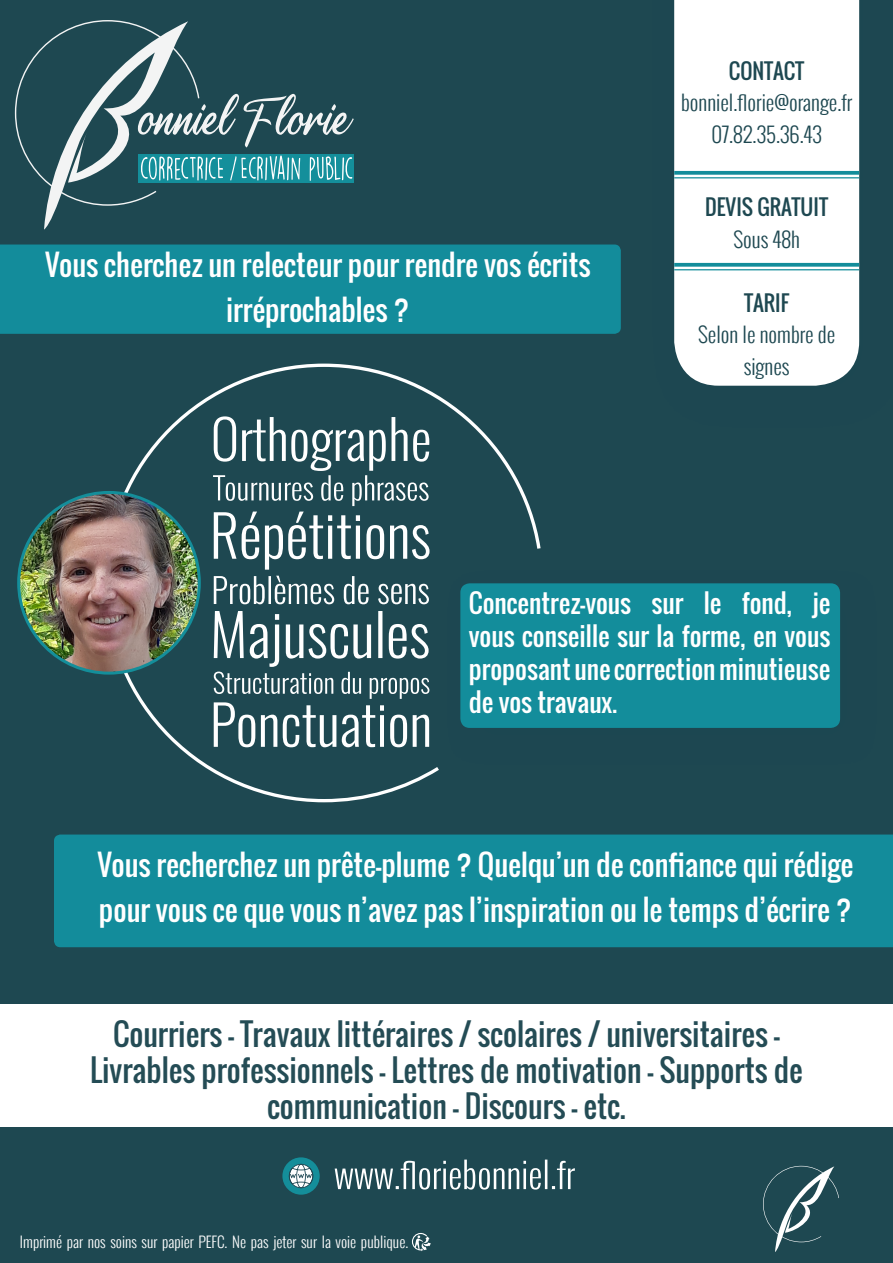
<style>
.page{position:relative;width:893px;height:1263px;background:#1e4851}
.page>*{position:absolute;margin:0;border:0;box-sizing:border-box;transform-origin:0 0}
.t1{font:30px/36px "Oswald";color:#244c55;text-align:center}
.t2{font:28.5px/45px "Oswald";color:#fff;text-align:center}
.t3{font:25.5px/33px "Oswald";color:#fff;text-align:justify}
.t4{font:300 21px/31.5px "Oswald";color:#1e4851;text-align:center}
.t5{font:21px "Oswald";color:#1e4851}
.t6{font:300 15px "Oswald";color:#fff}
</style>
<div class="page">
<div style="left:674px;top:0;width:185px;height:386px;background:#fff"></div>
<div style="left:0;top:244px;width:621px;height:90px;background:#138c9b"></div>
<div style="left:54px;top:834px;width:839px;height:113px;background:#138c9b"></div>
<svg style="left:412px;top:1233px;width:19px;height:18px"></svg>
<div style="left:460px;top:583px;width:380px;height:145px;background:#138d9b;border-radius:9px"></div>
<div style="left:0;top:1005px;width:893px;height:122px;background:#fff"></div>
<svg style="left:763px;top:1166px;width:76px;height:86px"></svg>
<svg style="left:15px;top:20px;width:339px;height:210px"></svg>
<svg style="left:119px;top:364px;width:422px;height:438px"></svg>
<img style="left:20px;top:492px;width:178px;height:181px">
<svg style="left:674px;top:171px;width:185px;height:4px"></svg>
<hr style="left:674px;top:177px;width:185px;height:1px;background:#138d9b">
<svg style="left:674px;top:263px;width:185px;height:4px"></svg>
<hr style="left:674px;top:269px;width:185px;height:1px;background:#138d9b">
<div style="left:282px;top:1157px;width:38px;height:38px;background:#148e9a;border-radius:50%"></div>
<svg style="left:289px;top:1164px;width:24px;height:24px"></svg>
<svg style="left:335px;top:1159px;width:240px;height:30px"></svg>
<p class="t5" style="left:729px;top:55px;width:77px">CONTACT</p>
<p class="t4" style="left:681px;top:87px;width:173px">bonniel.florie@orange.fr</p>
<p class="t4" style="left:711px;top:118px;width:112px">07.82.35.36.43</p>
<p class="t2" style="left:45px;top:243px;width:547px">Vous cherchez un relecteur pour rendre vos écrits irréprochables ?</p>
<p class="t5" style="left:705px;top:191px;width:125px">DEVIS GRATUIT</p>
<p class="t4" style="left:733px;top:223px;width:68px">Sous 48h</p>
<p class="t5" style="left:744px;top:287px;width:47px">TARIF</p>
<p class="t4" style="left:698px;top:319px;width:138px">Selon le nombre de signes</p>
<p class="t3" style="left:469px;top:586px;width:363px">Concentrez-vous sur le fond, je vous conseille sur la forme, en vous proposant une correction minutieuse de vos travaux.</p>
<p class="t2" style="left:97px;top:842px;width:757px;text-align:left">Vous recherchez un prête-plume ? Quelqu’un de confiance qui rédige pour vous ce que vous n’avez pas l’inspiration ou le temps d’écrire ?</p>
<p class="t1" style="left:90px;top:1016px;width:714px">Courriers – Travaux littéraires / scolaires / universitaires –<br>Livrables professionnels – Lettres de motivation – Supports de communication – Discours – etc.</p>
<p class="t6" style="left:20px;top:1230px;width:390px">Imprimé par nos soins sur papier PEFC. Ne pas jeter sur la voie publique.</p>
</div>
